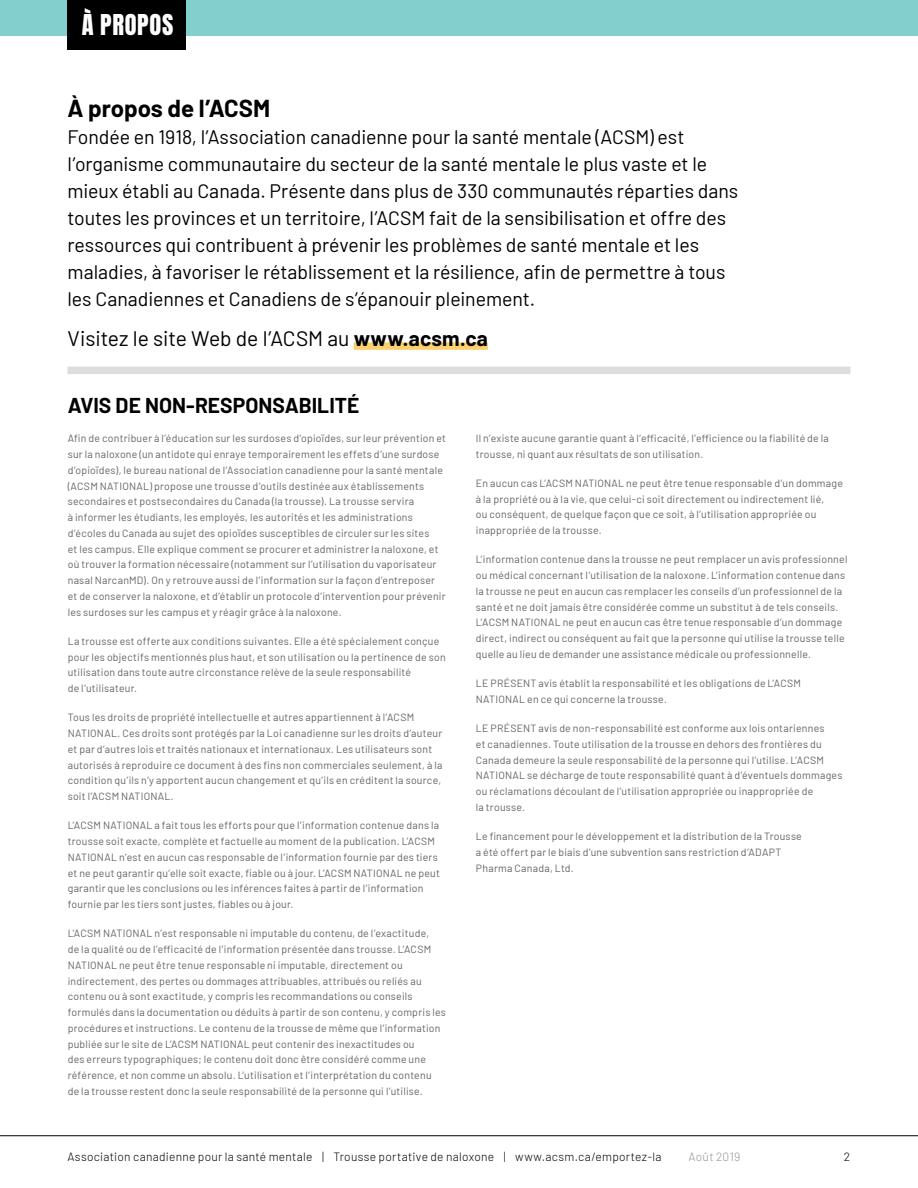
<style>
.page{position:relative;width:918px;height:1188px;background:#fff}
.page>*{position:absolute;margin:0;border:0;box-sizing:border-box;transform-origin:0 0}
.t1{font:24.45px "Anton";letter-spacing:.03em;color:#fff}
.t2{font:700 24px "Barlow";letter-spacing:-.005em;color:#000}
.t3{font:21px "Barlow";color:#000}
.t4{font:700 21px "Barlow";color:#000}
.t5{font:19.5px/27px "Barlow";letter-spacing:-.005em;color:#000}
.t6{font:300 12px "Barlow";letter-spacing:.025em;color:#000}
.t7{font:300 12px "Barlow";letter-spacing:.02em;color:#939598}
.t8{font:10.5px/15.8px "Barlow";letter-spacing:.025em;color:#636466}
.s1{font-weight:700}
</style>
<div class="page">
<hr style="left:0;top:1135px;width:918px;height:1px;background:#000">
<div style="left:0;top:0;width:918px;height:36px;background:#82cfcd"></div>
<div style="left:68px;top:0;width:118px;height:49px;background:#000"></div>
<div style="left:354px;top:342px;width:134px;height:8px;background:#fcd06e"></div>
<div style="left:68px;top:367px;width:782px;height:7px;background:#dcddde"></div>
<h1 class="t1" style="left:82px;top:13px;width:93px">À PROPOS</h1>
<h2 class="t2" style="left:68px;top:90px;width:204px">À propos de l’ACSM</h2>
<p class="t5" style="left:68px;top:122px;width:672px">Fondée en 1918, l’Association canadienne pour la santé mentale (ACSM) est l’organisme communautaire du secteur de la santé mentale le plus vaste et le mieux établi au Canada. Présente dans plus de 330 communautés réparties dans toutes les provinces et un territoire, l’ACSM fait de la sensibilisation et offre des ressources qui contribuent à prévenir les problèmes de santé mentale et les maladies, à favoriser le rétablissement et la résilience, afin de permettre à tous les Canadiennes et Canadiens de s’épanouir pleinement.</p>
<h3 class="t3" style="left:68px;top:323px;width:422px">Visitez le site Web de l’ACSM au <span class="s1">www.acsm.ca</span></h3>
<h3 class="t4" style="left:68px;top:390px;width:293px">AVIS DE NON-RESPONSABILITÉ</h3>
<p class="t8" style="left:68px;top:430px;width:380px">Afin de contribuer à l’éducation sur les surdoses d’opioïdes, sur leur prévention et sur la naloxone (un antidote qui enraye temporairement les effets d’une surdose d’opioïdes), le bureau national de l’Association canadienne pour la santé mentale (ACSM NATIONAL) propose une trousse d’outils destinée aux établissements secondaires et postsecondaires du Canada (la trousse). La trousse servira<br>à informer les étudiants, les employés, les autorités et les administrations d’écoles du Canada au sujet des opioïdes susceptibles de circuler sur les sites<br>et les campus. Elle explique comment se procurer et administrer la naloxone, et où trouver la formation nécessaire (notamment sur l’utilisation du vaporisateur nasal NarcanMD). On y retrouve aussi de l’information sur la façon d’entreposer et de conserver la naloxone, et d’établir un protocole d’intervention pour prévenir les surdoses sur les campus et y réagir grâce à la naloxone.</p>
<p class="t8" style="left:68px;top:632px;width:380px">La trousse est offerte aux conditions suivantes. Elle a été spécialement conçue pour les objectifs mentionnés plus haut, et son utilisation ou la pertinence de son utilisation dans toute autre circonstance relève de la seule responsabilité<br>de l’utilisateur.</p>
<p class="t8" style="left:68px;top:709px;width:376px">Tous les droits de propriété intellectuelle et autres appartiennent à l’ACSM NATIONAL. Ces droits sont protégés par la Loi canadienne sur les droits d’auteur et par d’autres lois et traités nationaux et internationaux. Les utilisateurs sont autorisés à reproduire ce document à des fins non commerciales seulement, à la condition qu’ils n’y apportent aucun changement et qu’ils en créditent la source, soit l’ACSM NATIONAL.</p>
<p class="t8" style="left:68px;top:817px;width:374px">L’ACSM NATIONAL a fait tous les efforts pour que l’information contenue dans la trousse soit exacte, complète et factuelle au moment de la publication. L’ACSM NATIONAL n’est en aucun cas responsable de l’information fournie par des tiers et ne peut garantir qu’elle soit exacte, fiable ou à jour. L’ACSM NATIONAL ne peut garantir que les conclusions ou les inférences faites à partir de l’information fournie par les tiers sont justes, fiables ou à jour.</p>
<p class="t8" style="left:68px;top:925px;width:380px">L’ACSM NATIONAL n’est responsable ni imputable du contenu, de l’exactitude,<br>de la qualité ou de l’efficacité de l’information présentée dans trousse. L’ACSM NATIONAL ne peut être tenue responsable ni imputable, directement ou indirectement, des pertes ou dommages attribuables, attribués ou reliés au contenu ou à sont exactitude, y compris les recommandations ou conseils formulés dans la documentation ou déduits à partir de son contenu, y compris les procédures et instructions. Le contenu de la trousse de même que l’information publiée sur le site de L’ACSM NATIONAL peut contenir des inexactitudes ou<br>des erreurs typographiques; le contenu doit donc être considéré comme une référence, et non comme un absolu. L’utilisation et l’interprétation du contenu<br>de la trousse restent donc la seule responsabilité de la personne qui l’utilise.</p>
<p class="t8" style="left:476px;top:429px;width:355px">Il n’existe aucune garantie quant à l’efficacité, l’efficience ou la fiabilité de la trousse, ni quant aux résultats de son utilisation.</p>
<p class="t8" style="left:476px;top:474px;width:369px">En aucun cas L’ACSM NATIONAL ne peut être tenue responsable d’un dommage à la propriété ou à la vie, que celui-ci soit directement ou indirectement lié,<br>ou conséquent, de quelque façon que ce soit, à l’utilisation appropriée ou inappropriée de la trousse.</p>
<p class="t8" style="left:476px;top:551px;width:373px">L’information contenue dans la trousse ne peut remplacer un avis professionnel ou médical concernant l’utilisation de la naloxone. L’information contenue dans la trousse ne peut en aucun cas remplacer les conseils d’un professionnel de la santé et ne doit jamais être considérée comme un substitut à de tels conseils.<br>L’ACSM NATIONAL ne peut en aucun cas être tenue responsable d’un dommage direct, indirect ou conséquent au fait que la personne qui utilise la trousse telle quelle au lieu de demander une assistance médicale ou professionnelle.</p>
<p class="t8" style="left:476px;top:675px;width:327px">LE PRÉSENT avis établit la responsabilité et les obligations de L’ACSM<br>NATIONAL en ce qui concerne la trousse.</p>
<p class="t8" style="left:476px;top:720px;width:368px">LE PRÉSENT avis de non-responsabilité est conforme aux lois ontariennes<br>et canadiennes. Toute utilisation de la trousse en dehors des frontières du Canada demeure la seule responsabilité de la personne qui l’utilise. L’ACSM NATIONAL se décharge de toute responsabilité quant à d’éventuels dommages ou réclamations découlant de l’utilisation appropriée ou inappropriée de<br>la trousse.</p>
<p class="t8" style="left:476px;top:828px;width:328px">Le financement pour le développement et la distribution de la Trousse a été offert par le biais d’une subvention sans restriction d’ADAPT<br>Pharma Canada, Ltd.</p>
<p class="t6" style="left:68px;top:1148px;width:596px">Association canadienne pour la santé mentale | Trousse portative de naloxone | www.acsm.ca/emportez-la</p>
<p class="t7" style="left:688px;top:1148px;width:53px">Août 2019</p>
<p class="t6" style="left:844px;top:1148px;width:8px">2</p>
</div>
